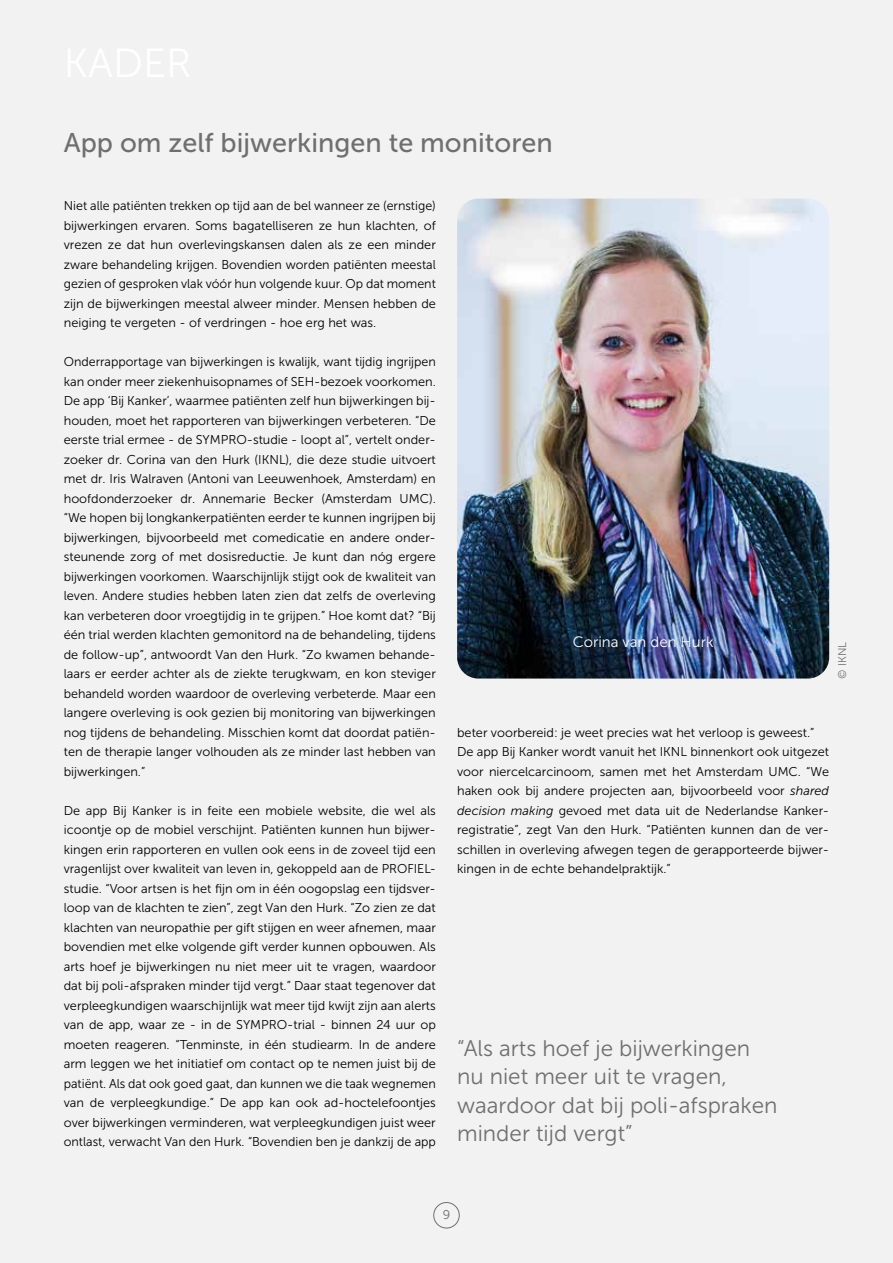
<style>
.page{position:relative;width:893px;height:1263px;background:#f2f2f2}
.page>*{position:absolute;margin:0;border:0;box-sizing:border-box;transform-origin:0 0}
.t1{font:27px "Museo Sans 500";color:#706f6f}
.t2{font:22.5px/28.5px "Museo Sans 300";color:#706f6f}
.t3{font:15px "Museo Sans 300";color:#fff}
.t4{font:12.75px/19.5px "Museo Sans 300";color:#000;text-align:justify}
.t5{font:12.75px "Museo Sans 300";color:#706f6f}
.t6{font:11.25px "Museo Sans 300";color:#706f6f}
.s1{font-style:italic}
</style>
<div class="page">
<div style="left:434px;top:1202px;width:25px;height:26px;border:1px solid #706f6f;border-radius:50%"></div>
<img style="left:457px;top:199px;width:372px;height:479px">
<h1 class="t1" style="left:64px;top:128px;width:490px">App om zelf bijwerkingen te monitoren</h1>
<p class="t4" style="left:64px;top:196px;width:374px">Niet alle patiënten trekken op tijd aan de bel wanneer ze (ernstige) bijwerkingen ervaren. Soms bagatelliseren ze hun klachten, of vrezen ze dat hun overlevingskansen dalen als ze een minder zware behandeling krijgen. Bovendien worden patiënten meestal gezien of gesproken vlak vóór hun volgende kuur. Op dat moment zijn de bijwerkingen meestal alweer minder. Mensen hebben de neiging te vergeten - of verdringen - hoe erg het was.</p>
<p class="t4" style="left:64px;top:352px;width:374px">Onderrapportage van bijwerkingen is kwalijk, want tijdig ingrijpen kan onder meer ziekenhuisopnames of SEH-bezoek voorkomen.<br>De app ‘Bij Kanker’, waarmee patiënten zelf hun bijwerkingen bij&shy;houden, moet het rapporteren van bijwerkingen verbeteren. “De eerste trial ermee - de SYMPRO-studie - loopt al”, vertelt onder&shy;zoeker dr. Corina van den Hurk (IKNL), die deze studie uitvoert met dr. Iris Walraven (Antoni van Leeuwenhoek, Amsterdam) en hoofdonderzoeker dr. Annemarie Becker (Amsterdam UMC). “We hopen bij longkankerpatiënten eerder te kunnen ingrijpen bij bijwerkingen, bijvoorbeeld met comedicatie en andere onder&shy;steunende zorg of met dosisreductie. Je kunt dan nóg ergere bijwerkingen voorkomen. Waarschijnlijk stijgt ook de kwaliteit van leven. Andere studies hebben laten zien dat zelfs de overleving kan verbeteren door vroegtijdig in te grijpen.” Hoe komt dat? “Bij één trial werden klachten gemonitord na de behandeling, tijdens de follow-up”, antwoordt Van den Hurk. “Zo kwamen behande&shy;laars er eerder achter als de ziekte terugkwam, en kon steviger behandeld worden waardoor de overleving verbeterde. Maar een langere overleving is ook gezien bij monitoring van bijwerkingen nog tijdens de behandeling. Misschien komt dat doordat patiën&shy;ten de therapie langer volhouden als ze minder last hebben van bijwerkingen.”</p>
<p class="t4" style="left:64px;top:800px;width:374px">De app Bij Kanker is in feite een mobiele website, die wel als icoontje op de mobiel verschijnt. Patiënten kunnen hun bijwer&shy;kingen erin rapporteren en vullen ook eens in de zoveel tijd een vragenlijst over kwaliteit van leven in, gekoppeld aan de PROFIEL&shy;studie. “Voor artsen is het fijn om in één oogopslag een tijdsver&shy;loop van de klachten te zien”, zegt Van den Hurk. “Zo zien ze dat klachten van neuropathie per gift stijgen en weer afnemen, maar bovendien met elke volgende gift verder kunnen opbouwen. Als arts hoef je bijwerkingen nu niet meer uit te vragen, waardoor dat bij poli-afspraken minder tijd vergt.” Daar staat tegenover dat verpleegkundigen waarschijnlijk wat meer tijd kwijt zijn aan alerts van de app, waar ze - in de SYMPRO-trial - binnen 24 uur op moeten reageren. “Tenminste, in één studiearm. In de andere arm leggen we het initiatief om contact op te nemen juist bij de patiënt. Als dat ook goed gaat, dan kunnen we die taak wegnemen van de verpleegkundige.” De app kan ook ad-hoctelefoontjes over bijwerkingen verminderen, wat verpleegkundigen juist weer ontlast, verwacht Van den Hurk. “Bovendien ben je dankzij de app</p>
<p class="t3" style="left:573px;top:634px;width:142px">Corina van den Hurk</p>
<p class="t6" style="left:836px;top:678px;width:38px;rotate:-90deg">© IKNL</p>
<p class="t4" style="left:457px;top:722px;width:374px;text-align:left">beter voorbereid: je weet precies wat het verloop is geweest.” De app Bij Kanker wordt vanuit het IKNL binnenkort ook uitgezet voor niercelcarcinoom, samen met het Amsterdam UMC. “We haken ook bij andere projecten aan, bijvoorbeeld voor <span class="s1">shared decision making</span> gevoed met data uit de Nederlandse Kanker&shy;registratie”, zegt Van den Hurk. “Patiënten kunnen dan de ver&shy;schillen in overleving afwegen tegen de gerapporteerde bijwer&shy;kingen in de echte behandelpraktijk.”</p>
<h2 class="t2" style="left:457px;top:1034px;width:322px">“Als arts hoef je bijwerkingen nu niet meer uit te vragen, waardoor dat bij poli-afspraken minder tijd vergt”</h2>
<p class="t5" style="left:443px;top:1207px;width:9px">9</p>
</div>
